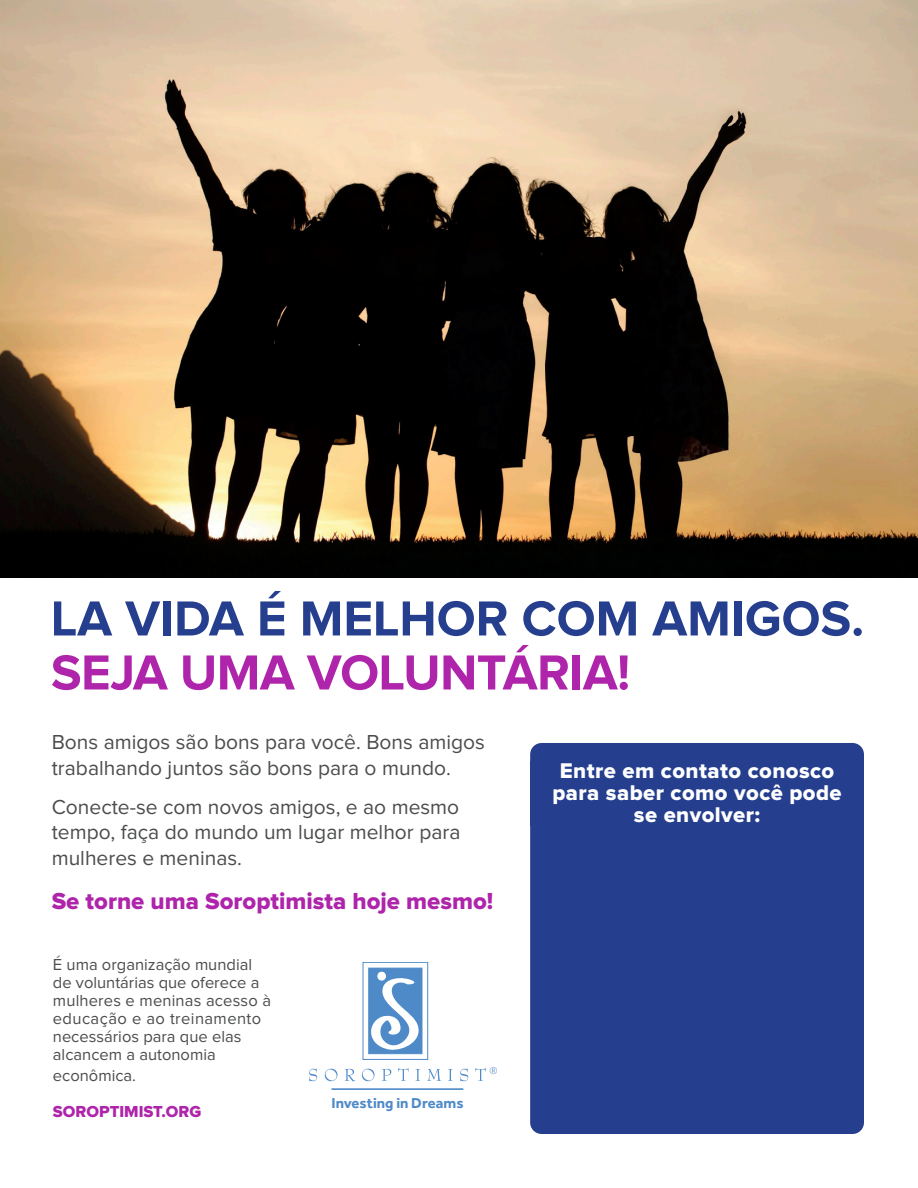
<style>
.page{position:relative;width:918px;height:1188px;background:#fff}
.page>*{position:absolute;margin:0;border:0;box-sizing:border-box;transform-origin:0 0}
.t1{font:700 51px "Proxima Nova";color:#253f8e}
.t2{font:700 51px "Proxima Nova";letter-spacing:-.01em;color:#ae24ab}
.t3{font:24px "Proxima Nova Extrabld";color:#ae24ab}
.t4{font:22.05px "Proxima Nova Extrabld";letter-spacing:.02em;color:#fff}
.t5{font:21px "Proxima Nova";color:#4b4c4d}
.t6{font:16.5px/18px "Proxima Nova";color:#4b4c4d}
.t7{font:16.5px "Proxima Nova Extrabld";color:#ae24ab}
.t8{font:700 14.85px "Effra";color:#4f8ac8}
.t9{font:9.9px "Palatino";color:#4f8ac8}
</style>
<div class="page">
<div style="left:530px;top:743px;width:334px;height:391px;background:#253f8e;border-radius:11px"></div>
<img style="left:0;top:0;width:918px;height:577px">
<hr style="left:332px;top:1088px;width:131px;height:2px;background:#4f8ac8">
<svg style="left:309px;top:1068px;width:8px;height:14px"></svg>
<svg style="left:325px;top:1069px;width:12px;height:12px"></svg>
<svg style="left:345px;top:1069px;width:10px;height:12px"></svg>
<svg style="left:362px;top:1069px;width:13px;height:12px"></svg>
<svg style="left:382px;top:1069px;width:9px;height:12px"></svg>
<svg style="left:398px;top:1068px;width:11px;height:13px"></svg>
<svg style="left:415px;top:1069px;width:5px;height:12px"></svg>
<svg style="left:427px;top:1069px;width:14px;height:12px"></svg>
<svg style="left:448px;top:1069px;width:5px;height:12px"></svg>
<svg style="left:460px;top:1068px;width:8px;height:14px"></svg>
<svg style="left:475px;top:1068px;width:11px;height:13px"></svg>
<div style="left:368px;top:968px;width:54px;height:86px;background:#4f8ac8;border:1px solid #4f8ac8"></div>
<svg style="left:369px;top:972px;width:54px;height:82px"></svg>
<div style="left:363px;top:962px;width:65px;height:98px;border:1px solid #4f8ac8"></div>
<p class="t1" style="left:51px;top:595px;width:815px">LA VIDA É MELHOR COM AMIGOS.</p>
<p class="t2" style="left:51px;top:649px;width:581px">SEJA UMA VOLUNTÁRIA!</p>
<p class="t5" style="left:52px;top:733px;width:435px">Bons amigos são bons para você. Bons amigos</p>
<p class="t5" style="left:52px;top:758px;width:401px">trabalhando juntos são bons para o mundo.</p>
<p class="t5" style="left:52px;top:797px;width:409px">Conecte-se com novos amigos, e ao mesmo</p>
<p class="t5" style="left:52px;top:823px;width:410px">tempo, faça do mundo um lugar melhor para</p>
<p class="t5" style="left:52px;top:848px;width:192px">mulheres e meninas.</p>
<p class="t3" style="left:52px;top:890px;width:443px">Se torne uma Soroptimista hoje mesmo!</p>
<p class="t6" style="left:53px;top:956px;width:220px">É uma organização mundial de voluntárias que oferece a mulheres e meninas acesso à educação e ao treinamento necessários para que elas alcancem a autonomia</p>
<p class="t6" style="left:53px;top:1067px;width:85px">econômica.</p>
<p class="t7" style="left:53px;top:1104px;width:150px">SOROPTIMIST.ORG</p>
<p class="t8" style="left:332px;top:1094px;width:134px">Investing in Dreams</p>
<p class="t9" style="left:490px;top:1063px;width:9px">®</p>
<p class="t4" style="left:560px;top:761px;width:276px">Entre em contato conosco</p>
<p class="t4" style="left:553px;top:783px;width:291px">para saber como você pode</p>
<p class="t4" style="left:634px;top:805px;width:128px">se envolver:</p>
</div>
